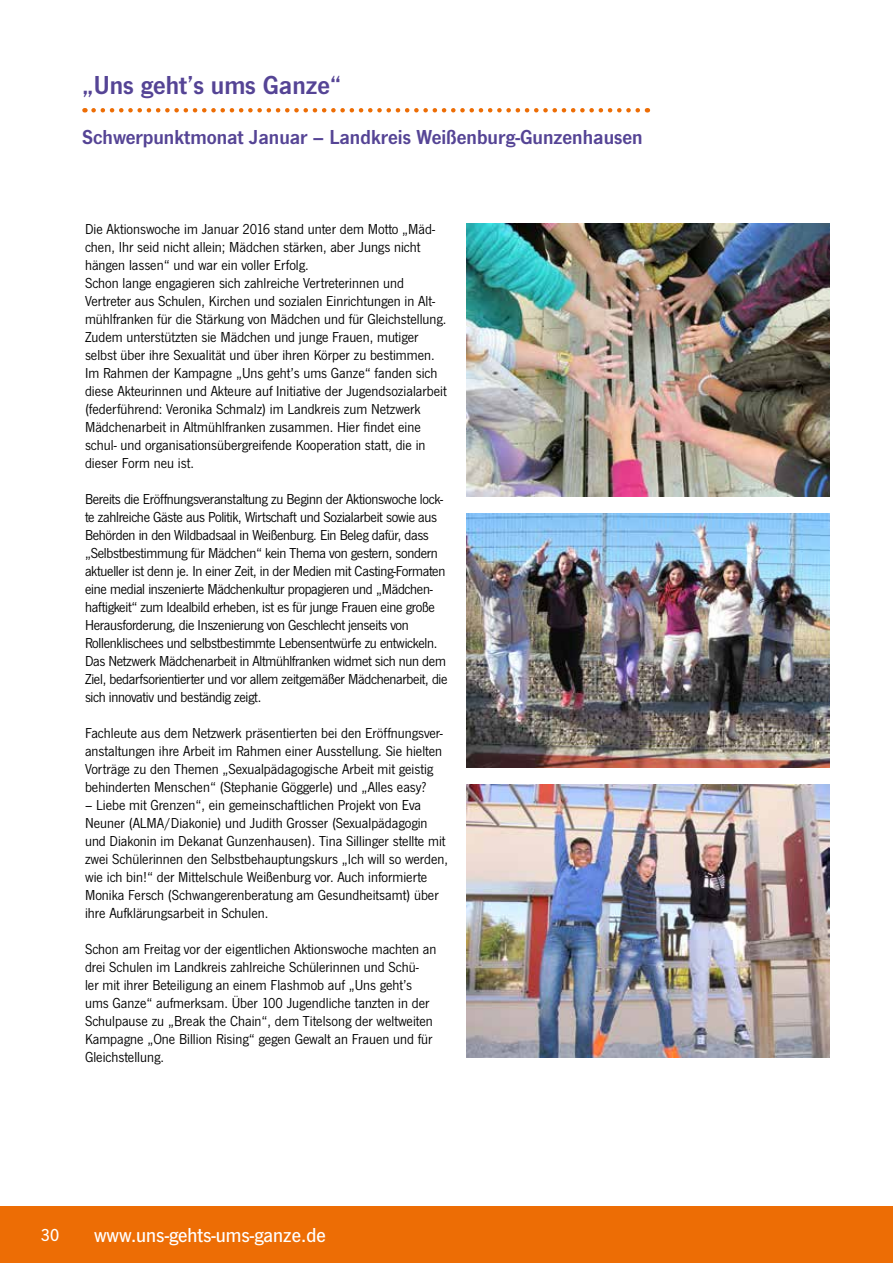
<style>
.page{position:relative;width:893px;height:1263px;background:#fff}
.page>*{position:absolute;margin:0;border:0;box-sizing:border-box;transform-origin:0 0}
.t1{font:600 27px "News Gothic T";color:#554495}
.t2{font:600 21px "News Gothic T";color:#554495}
.t3{font:500 21px "News Gothic T";color:#fff}
.t4{font:500 18px "News Gothic T";color:#fff}
.t5{font:15px/18px "News Gothic T";color:#000}
.t6{font:15px/18px "News Gothic T";letter-spacing:-.02em;color:#000}
</style>
<div class="page">
<div style="left:0;top:1206px;width:893px;height:57px;background:#ed6d05"></div>
<svg style="left:94px;top:108px;width:554px;height:5px"></svg>
<img style="left:466px;top:224px;width:363px;height:272px">
<img style="left:466px;top:513px;width:363px;height:255px">
<img style="left:466px;top:785px;width:363px;height:272px">
<h1 class="t1" style="left:82px;top:69px;width:261px">„Uns geht’s ums Ganze“</h1>
<h2 class="t2" style="left:82px;top:125px;width:562px">Schwerpunktmonat Januar – Landkreis Weißenburg-Gunzenhausen</h2>
<p class="t5" style="left:85px;top:220px;width:363px">Die Aktionswoche im Januar 2016 stand unter dem Motto „Mäd&shy;chen, Ihr seid nicht allein; Mädchen stärken, aber Jungs nicht hängen lassen“ und war ein voller Erfolg.<br>Schon lange engagieren sich zahlreiche Vertreterinnen und Vertreter aus Schulen, Kirchen und sozialen Einrichtungen in Alt&shy;mühlfranken für die Stärkung von Mädchen und für Gleichstellung.<br>Zudem unterstützten sie Mädchen und junge Frauen, mutiger selbst über ihre Sexualität und über ihren Körper zu bestimmen.<br>Im Rahmen der Kampagne „Uns geht’s ums Ganze“ fanden sich diese Akteurinnen und Akteure auf Initiative der Jugendsozialarbeit (federführend: Veronika Schmalz) im Landkreis zum Netzwerk Mädchenarbeit in Altmühlfranken zusammen. Hier findet eine schul- und organisationsübergreifende Kooperation statt, die in dieser Form neu ist.</p>
<p class="t6" style="left:85px;top:490px;width:364px">Bereits die Eröffnungsveranstaltung zu Beginn der Aktionswoche lock&shy;te zahlreiche Gäste aus Politik, Wirtschaft und Sozialarbeit sowie aus Behörden in den Wildbadsaal in Weißenburg. Ein Beleg dafür, dass „Selbstbestimmung für Mädchen“ kein Thema von gestern, sondern aktueller ist denn je. In einer Zeit, in der Medien mit Casting-Formaten eine medial inszenierte Mädchenkultur propagieren und „Mädchen&shy;haftigkeit“ zum Idealbild erheben, ist es für junge Frauen eine große Herausforderung, die Inszenierung von Geschlecht jenseits von Rollenklischees und selbstbestimmte Lebensentwürfe zu entwickeln.<br>Das Netzwerk Mädchenarbeit in Altmühlfranken widmet sich nun dem Ziel, bedarfsorientierter und vor allem zeitgemäßer Mädchenarbeit, die sich innovativ und beständig zeigt.</p>
<p class="t5" style="left:85px;top:724px;width:359px">Fachleute aus dem Netzwerk präsentierten bei den Eröffnungsver&shy;anstaltungen ihre Arbeit im Rahmen einer Ausstellung. Sie hielten Vorträge zu den Themen „Sexualpädagogische Arbeit mit geistig behinderten Menschen“ (Stephanie Göggerle) und „Alles easy?</p>
<p class="t5" style="left:85px;top:796px;width:364px">– Liebe mit Grenzen“, ein gemeinschaftlichen Projekt von Eva Neuner (ALMA/Diakonie) und Judith Grosser (Sexualpädagogin und Diakonin im Dekanat Gunzenhausen). Tina Sillinger stellte mit zwei Schülerinnen den Selbstbehauptungskurs „Ich will so werden, wie ich bin!“ der Mittelschule Weißenburg vor. Auch informierte Monika Fersch (Schwangerenberatung am Gesundheitsamt) über ihre Aufklärungsarbeit in Schulen.</p>
<p class="t5" style="left:85px;top:940px;width:353px">Schon am Freitag vor der eigentlichen Aktionswoche machten an drei Schulen im Landkreis zahlreiche Schülerinnen und Schü-<br>ler mit ihrer Beteiligung an einem Flashmob auf „Uns geht’s ums Ganze“ aufmerksam. Über 100 Jugendliche tanzten in der Schulpause zu „Break the Chain“, dem Titelsong der weltweiten Kampagne „One Billion Rising“ gegen Gewalt an Frauen und für Gleichstellung.</p>
<p class="t4" style="left:41px;top:1224px;width:20px">30</p>
<h2 class="t3" style="left:94px;top:1223px;width:233px">www.uns-gehts-ums-ganze.de</h2>
</div>
